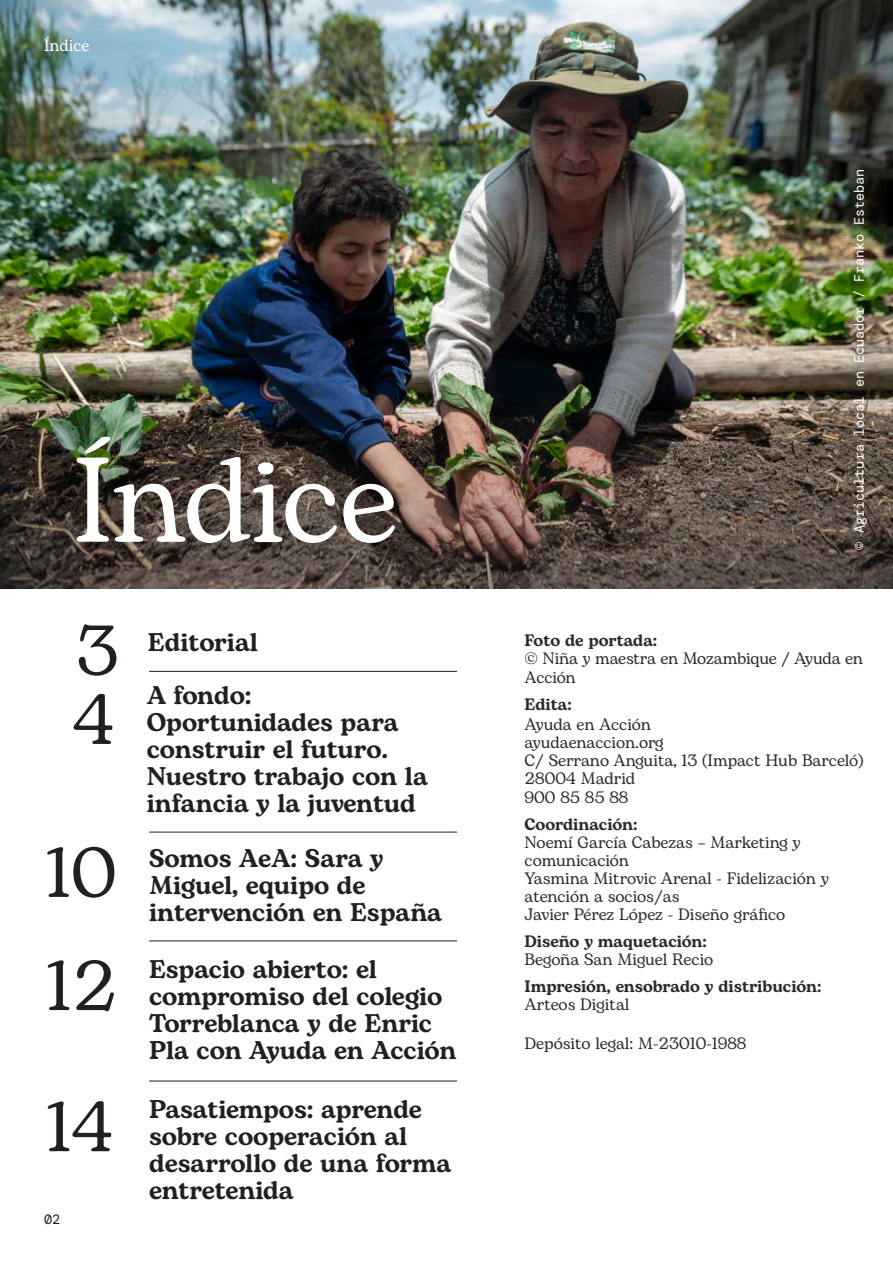
<style>
.page{position:relative;width:893px;height:1263px;background:#fff}
.page>*{position:absolute;margin:0;border:0;box-sizing:border-box;transform-origin:0 0}
.t1{font:120px "Bogart";letter-spacing:-.01em;color:#fff}
.t2{font:70.5px/69px "Bogart";color:#231f20}
.t3{font:600 25.5px/27px "Bogart";color:#231f20}
.t4{font:16.5px/18px "Bogart";color:#2e2829}
.t5{font:600 16.5px "Bogart";color:#2e2829}
.t6{font:16.5px "Bogart";color:#fff}
.t7{font:13.5px "DM Mono";color:#fff}
.t8{font:13.5px "DM Mono";color:#231f20}
</style>
<div class="page">
<img style="left:0;top:0;width:893px;height:374px">
<img style="left:0;top:374px;width:893px;height:215px">
<hr style="left:149px;top:671px;width:308px;height:1px;background:#231f20">
<hr style="left:149px;top:832px;width:308px;height:1px;background:#231f20">
<hr style="left:149px;top:941px;width:308px;height:1px;background:#231f20">
<hr style="left:149px;top:1081px;width:308px;height:1px;background:#231f20">
<p class="t6" style="left:44px;top:34px;width:47px">Índice</p>
<h1 class="t1" style="left:73px;top:415px;width:326px">Índice</h1>
<h2 class="t2" style="left:73px;top:616px;width:47px">3<br>4</h2>
<h2 class="t2" style="left:46px;top:816px;width:73px;line-height:113.1px">10<br>12</h2>
<h2 class="t2" style="left:46px;top:1092px;width:69px">14</h2>
<p class="t8" style="left:44px;top:1210px;width:18px">02</p>
<h3 class="t3" style="left:147px;top:616px;width:113px;line-height:52.9px">Editorial<br>A fondo:</h3>
<h3 class="t3" style="left:147px;top:709px;width:282px">Oportunidades para construir el futuro.<br>Nuestro trabajo con la infancia y la juventud</h3>
<h3 class="t3" style="left:149px;top:845px;width:294px">Somos AeA: Sara y<br>Miguel, equipo de intervención en España</h3>
<h3 class="t3" style="left:149px;top:956px;width:309px">Espacio abierto: el compromiso del colegio<br>Torreblanca y de Enric<br>Pla con Ayuda en Acción</h3>
<h3 class="t3" style="left:149px;top:1096px;width:304px">Pasatiempos: aprende sobre cooperación al desarrollo de una forma entretenida</h3>
<p class="t7" style="left:851px;top:549px;width:382px;rotate:-90deg">© Agricultura local en Ecuador / Franko Esteban</p>
<p class="t5" style="left:525px;top:628px;width:134px">Foto de portada:</p>
<p class="t4" style="left:525px;top:648px;width:340px;line-height:19.5px">© Niña y maestra en Mozambique / Ayuda en<br>Acción</p>
<p class="t5" style="left:525px;top:692px;width:49px">Edita:</p>
<p class="t4" style="left:525px;top:715px;width:341px">Ayuda en Acción<br>ayudaenaccion.org<br>C/ Serrano Anguita, 13 (Impact Hub Barceló)<br>28004 Madrid</p>
<p class="t4" style="left:525px;top:788px;width:105px">900 85 85 88</p>
<p class="t5" style="left:525px;top:812px;width:114px">Coordinación:</p>
<p class="t4" style="left:525px;top:833px;width:306px">Noemí García Cabezas – Marketing y comunicación<br>Yasmina Mitrovic Arenal - Fidelización y atención a socios/as<br>Javier Pérez López - Diseño gráfico</p>
<p class="t5" style="left:525px;top:929px;width:184px">Diseño y maquetación:</p>
<p class="t4" style="left:525px;top:950px;width:190px">Begoña San Miguel Recio</p>
<p class="t5" style="left:525px;top:974px;width:298px">Impresión, ensobrado y distribución:</p>
<p class="t4" style="left:525px;top:995px;width:106px">Arteos Digital</p>
<p class="t4" style="left:525px;top:1034px;width:223px">Depósito legal: M-23010-1988</p>
</div>
